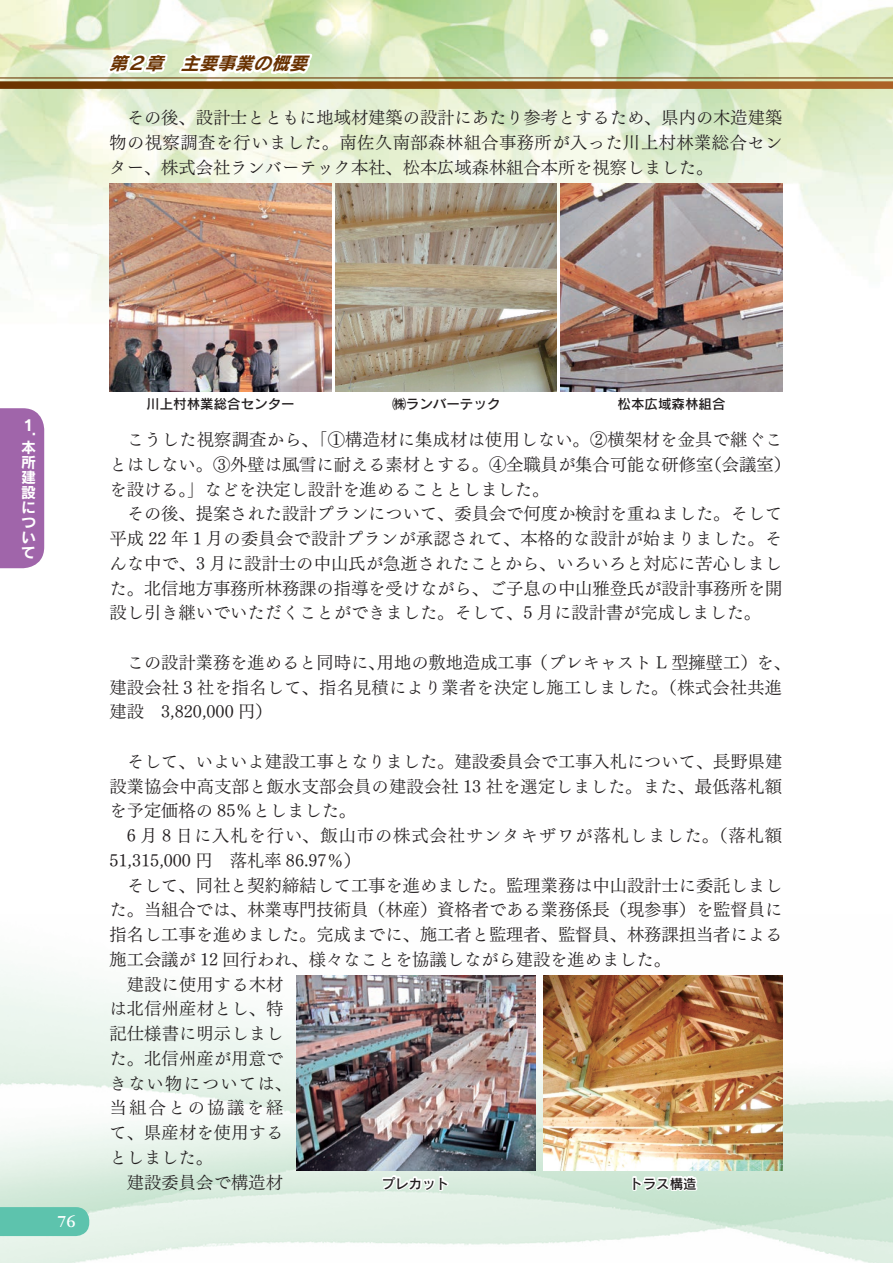
<style>
.page{position:relative;width:893px;height:1263px;background:#fff}
.page>*{position:absolute;margin:0;border:0;box-sizing:border-box;transform-origin:0 0}
.t1{font:italic 18px "Rodin Pro B";color:#683100}
.t2{font:17.25px/24.8px "Tsuku Min Pro R";color:#231f20;text-align:justify}
.t3{font:17.25px/24.8px "Tsuku Min Pro R";letter-spacing:.055em;color:#231f20}
.t4{font:17.25px "Tsuku Min Pro R";letter-spacing:.075em;color:#231f20}
.t5{font:17.25px "Tsuku Min Pro R";letter-spacing:.135em;color:#231f20}
.t6{font:15px/15px "Rodin Pro B";color:#fff}
.t7{font:15px "Chiaro Std B";color:#fff}
.t8{font:13.5px "Rodin Pro DB";color:#231f20}
</style>
<div class="page">
<img style="left:0;top:89px;width:893px;height:303px">
<img style="left:0;top:969px;width:893px;height:294px">
<img style="left:544px;top:976px;width:238px;height:194px">
<img style="left:296px;top:976px;width:239px;height:194px">
<img style="left:110px;top:184px;width:221px;height:207px">
<img style="left:335px;top:184px;width:222px;height:207px">
<img style="left:561px;top:184px;width:221px;height:207px">
<img style="left:143px;top:377px;width:154px;height:15px">
<svg style="left:389px;top:378px;width:114px;height:14px;background:#acb09d"></svg>
<svg style="left:631px;top:1147px;width:69px;height:46px"></svg>
<svg style="left:379px;top:1173px;width:72px;height:20px"></svg>
<svg style="left:615px;top:363px;width:114px;height:29px;background:#989193"></svg>
<div style="left:0;top:1207px;width:89px;height:29px;background:#5dc3ad"></div>
<div style="left:0;top:408px;width:44px;height:160px;background:#a065aa"></div>
<svg style="left:0;top:0;width:893px;height:89px;background:#d2dab1"></svg>
<p class="t1" style="left:109px;top:51px;width:207px">第２章　主要事業の概要</p>
<p class="t2" style="left:109px;top:103px;width:674px;text-indent:17px">その後、設計士とともに地域材建築の設計にあたり参考とするため、県内の木造建築物の視察調査を行いました。南佐久南部森林組合事務所が入った川上村林業総合センター、株式会社ランバーテック本社、松本広域森林組合本所を視察しました。</p>
<p class="t6" style="left:21px;top:417px;width:15px">１．</p>
<p class="t6" style="left:21px;top:439px;width:16px;text-align:justify">本所建設について</p>
<p class="t7" style="left:57px;top:1212px;width:20px">76</p>
<p class="t8" style="left:146px;top:395px;width:150px">川上村林業総合センター</p>
<p class="t8" style="left:392px;top:395px;width:109px">㈱ランバーテック</p>
<p class="t8" style="left:618px;top:395px;width:109px">松本広域森林組合</p>
<p class="t2" style="left:109px;top:425px;width:683px;text-align:left;text-indent:17px">こうした視察調査から、「①構造材に集成材は使用しない。②横架材を金具で継ぐことはしない。③外壁は風雪に耐える素材とする。④全職員が集合可能な研修室（会議室）を設ける。」などを決定し設計を進めることとしました。</p>
<p class="t2" style="left:109px;top:499px;width:674px;text-indent:17px">その後、提案された設計プランについて、委員会で何度か検討を重ねました。そして平成 22 年 1 月の委員会で設計プランが承認されて、本格的な設計が始まりました。そんな中で、3 月に設計士の中山氏が急逝されたことから、いろいろと対応に苦心しました。北信地方事務所林務課の指導を受けながら、ご子息の中山雅登氏が設計事務所を開設し引き継いでいただくことができました。そして、5 月に設計書が完成しました。</p>
<p class="t2" style="left:109px;top:648px;width:683px;text-align:left;text-indent:17px">この設計業務を進めると同時に、用地の敷地造成工事（プレキャスト L 型擁壁工）を、建設会社３社を指名して、指名見積により業者を決定し施工しました。（株式会社共進建設　3,820,000 円）</p>
<p class="t2" style="left:109px;top:747px;width:674px;text-indent:17px">そして、いよいよ建設工事となりました。建設委員会で工事入札について、長野県建設業協会中高支部と飯水支部会員の建設会社 13 社を選定しました。また、最低落札額を予定価格の 85％としました。</p>
<p class="t3" style="left:109px;top:821px;width:674px;text-indent:17px">6 月 8 日に入札を行い、飯山市の株式会社サンタキザワが落札しました。（落札額<br>51,315,000 円　落札率 86.97％）</p>
<p class="t2" style="left:127px;top:871px;width:657px">そして、同社と契約締結して工事を進めました。監理業務は中山設計士に委託しまし</p>
<p class="t2" style="left:109px;top:895px;width:674px">た。当組合では、林業専門技術員（林産）資格者である業務係長（現参事）を監督員に</p>
<p class="t2" style="left:109px;top:920px;width:674px">指名し工事を進めました。完成までに、施工者と監理者、監督員、林務課担当者による</p>
<p class="t2" style="left:109px;top:945px;width:563px">施工会議が 12 回行われ、様々なことを協議しながら建設を進めました。</p>
<p class="t2" style="left:127px;top:970px;width:158px">建設に使用する木材</p>
<p class="t2" style="left:109px;top:994px;width:176px">は北信州産材とし、特</p>
<p class="t2" style="left:109px;top:1019px;width:175px">記仕様書に明示しまし</p>
<p class="t2" style="left:109px;top:1044px;width:176px">た。北信州産が用意で</p>
<p class="t4" style="left:109px;top:1068px;width:184px">きない物については、</p>
<p class="t5" style="left:109px;top:1092px;width:176px">当組合との協議を経</p>
<p class="t2" style="left:109px;top:1118px;width:176px">て、県産材を使用する</p>
<p class="t2" style="left:109px;top:1143px;width:105px">としました。</p>
<p class="t2" style="left:127px;top:1168px;width:158px">建設委員会で構造材</p>
<p class="t8" style="left:382px;top:1174px;width:69px">プレカット</p>
<p class="t8" style="left:629px;top:1174px;width:69px">トラス構造</p>
</div>
